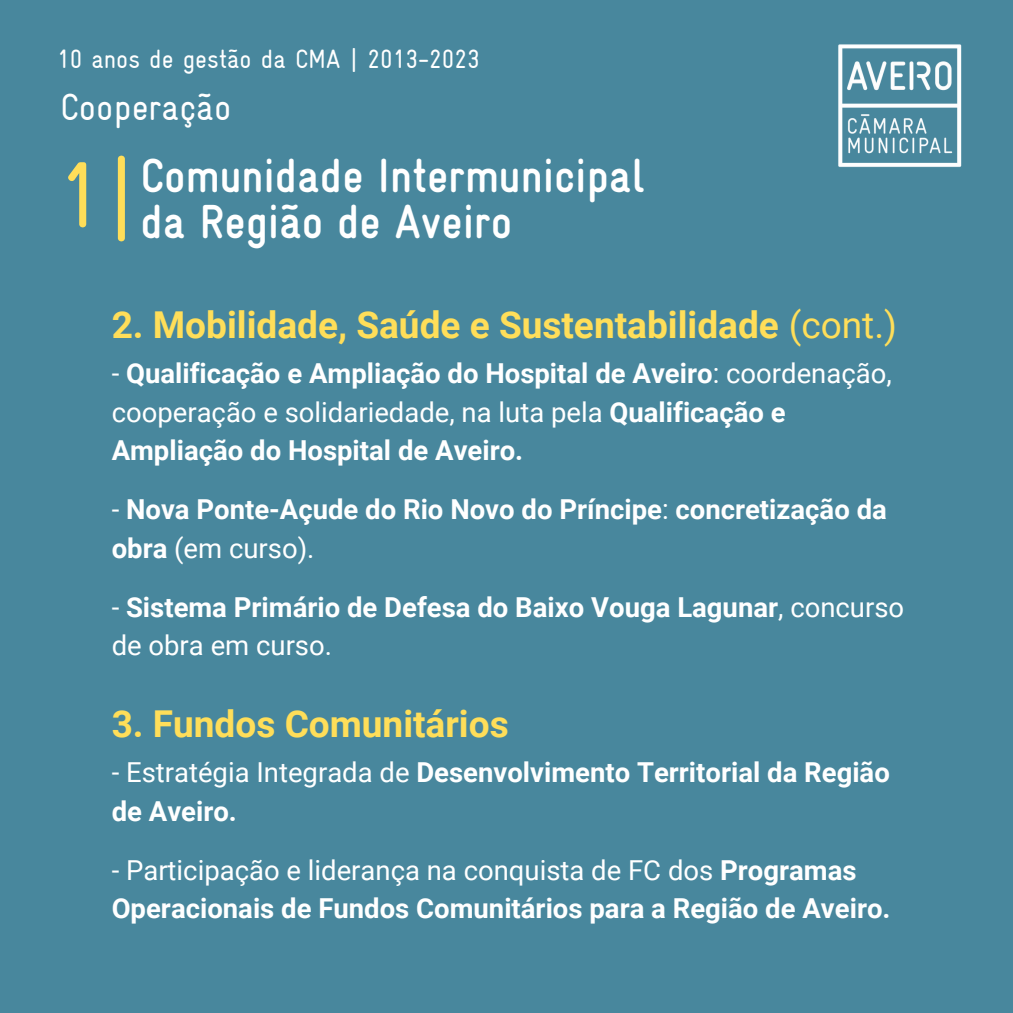
<style>
.page{position:relative;width:1013px;height:1013px;background:#fff}
.page>*{position:absolute;margin:0;border:0;box-sizing:border-box;transform-origin:0 0}
.t1{font:92.75px "Gravur Condensed";color:#ffde59}
.t2{font:700 47.88px/46px "Gravur Condensed";color:#fff}
.t3{font:37.5px "Gravur Condensed";color:#fff}
.t4{font:700 37px "Roboto";color:#ffde59}
.t5{font:700 27.5px/38.5px "Roboto";color:#fff}
.t6{font:26.25px "Gravur Condensed";color:#fff}
.s1{font-weight:400}
</style>
<div class="page">
<div style="left:0;top:0;width:1012px;height:1012px;background:#48879d"></div>
<img style="left:838px;top:44px;width:124px;height:123px">
<h1 class="t6" style="left:57px;top:44px;width:424px">10 anos de gestão da CMA | 2013-2023</h1>
<h4 class="t3" style="left:60px;top:86px;width:173px">Cooperação</h4>
<h4 class="t1" style="left:57px;top:143px;width:82px">1|</h4>
<h2 class="t2" style="left:140px;top:157px;width:506px">Comunidade Intermunicipal da Região de Aveiro</h2>
<p class="t4" style="left:112px;top:304px;width:786px">2. Mobilidade, Saúde e Sustentabilidade <span class="s1">(cont.)</span></p>
<p class="t5" style="left:112px;top:355px;width:781px"><span class="s1">-</span> Qualificação e Ampliação do Hospital de Aveiro<span class="s1">: coordenação, cooperação e solidariedade, na luta pela</span> Qualificação e<br>Ampliação do Hospital de Aveiro.</p>
<p class="t5" style="left:112px;top:490px;width:776px"><span class="s1">-</span> Nova Ponte-Açude do Rio Novo do Príncipe<span class="s1">:</span> concretização da obra <span class="s1">(em curso).</span></p>
<p class="t5" style="left:112px;top:588px;width:794px"><span class="s1">-</span> Sistema Primário de Defesa do Baixo Vouga Lagunar<span class="s1">, concurso de obra em curso.</span></p>
<h3 class="t4" style="left:112px;top:702px;width:398px">3. Fundos Comunitários</h3>
<p class="t5" style="left:112px;top:753px;width:779px"><span class="s1">- Estratégia Integrada de</span> Desenvolvimento Territorial da Região de Aveiro.</p>
<p class="t5" style="left:112px;top:851px;width:780px"><span class="s1">- Participação e liderança na conquista de FC dos</span> Programas<br>Operacionais de Fundos Comunitários para a Região de Aveiro.</p>
</div>
